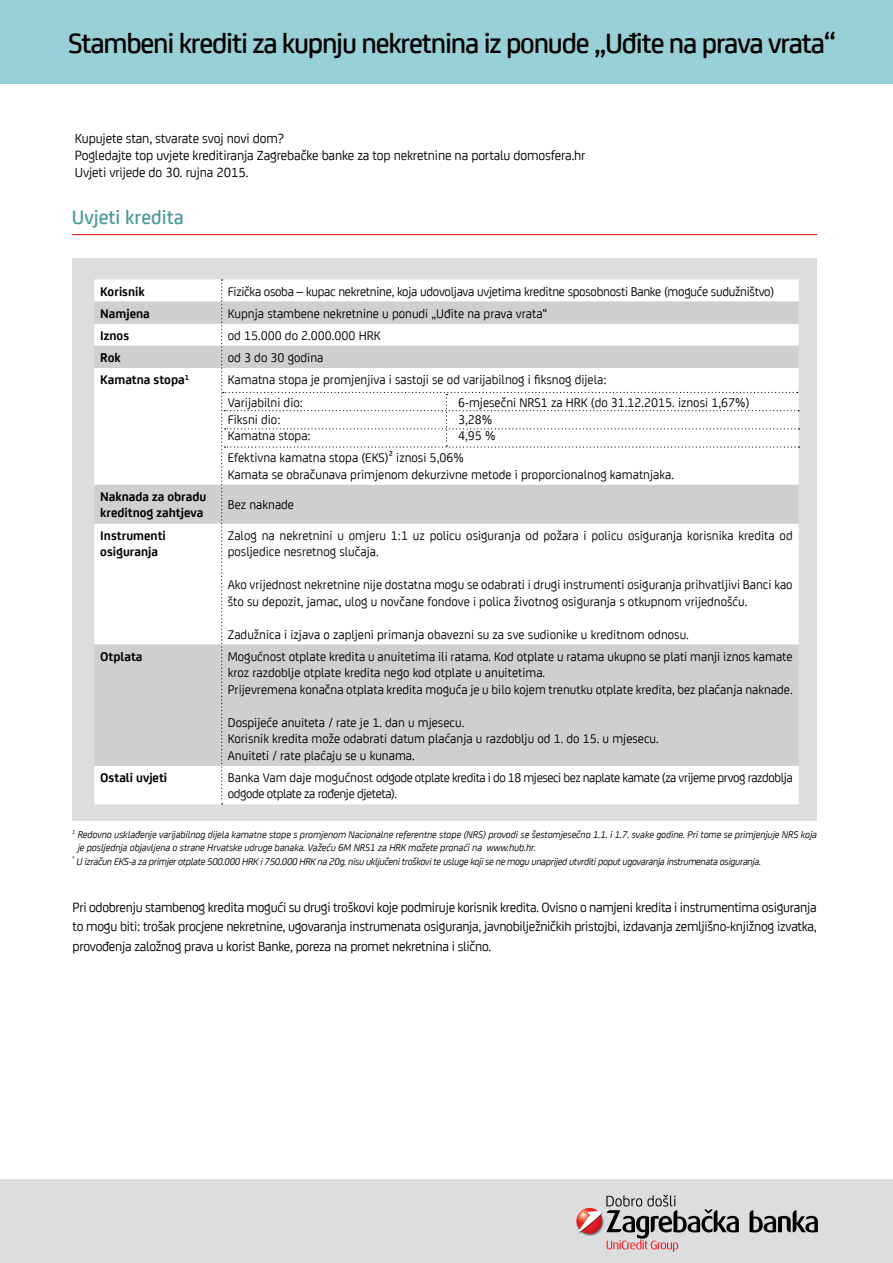
<style>
.page{position:relative;width:893px;height:1263px;background:#fff}
.page>*{position:absolute;margin:0;border:0;box-sizing:border-box;transform-origin:0 0}
.t1{font:500 30px "Uni Credit";letter-spacing:-.04em;color:#000}
.t2{font:500 21px "Uni Credit";color:#4e9a9e}
.t3{font:14.25px/17.1px "Uni Credit";letter-spacing:-.01em;color:#000}
.t4{font:13.5px/16.5px "Uni Credit";color:#000}
.t5{font:13.5px/16.5px "Uni Credit";letter-spacing:-.03em;color:#000}
.t6{font:700 13.5px/16.5px "Uni Credit";color:#000}
.t7{font:13.5px "Uni Credit";letter-spacing:-.02em;color:#000}
.t8{font:italic 10.5px "Uni Credit";letter-spacing:-.01em;color:#000}
.t9{font:italic 10.5px "Uni Credit";letter-spacing:-.03em;color:#000}
</style>
<div class="page">
<div style="left:0;top:0;width:893px;height:84px;background:#99d0d7"></div>
<div style="left:73px;top:259px;width:744px;height:562px;background:#dcddde"></div>
<div style="left:94px;top:279px;width:127px;height:525px;background:#fff"></div>
<svg style="left:94px;top:302px;width:127px;height:464px;fill:#fff"></svg>
<hr style="left:72px;top:234px;width:745px;height:1px;background:#ed1d24">
<svg style="left:221px;top:279px;width:578px;height:525px"></svg>
<div style="left:0;top:1179px;width:893px;height:84px;background:#dcddde"></div>
<img style="left:576px;top:1213px;width:3px;height:17px">
<svg style="left:577px;top:1208px;width:25px;height:25px"></svg>
<svg style="left:749px;top:1210px;width:69px;height:22px"></svg>
<svg style="left:579px;top:1194px;width:160px;height:58px"></svg>
<h1 class="t1" style="left:68px;top:21px;width:769px">Stambeni krediti za kupnju nekretnina iz ponude „Uđite na prava vrata“</h1>
<p class="t3" style="left:75px;top:128px;width:512px">Kupujete stan, stvarate svoj novi dom?<br>Pogledajte top uvjete kreditiranja Zagrebačke banke za top nekretnine na portalu domosfera.hr<br>Uvjeti vrijede do 30. rujna 2015.</p>
<h2 class="t2" style="left:72px;top:202px;width:114px">Uvjeti kredita</h2>
<p class="t6" style="left:100px;top:282px;width:46px">Korisnik</p>
<p class="t7" style="left:228px;top:281px;width:548px">Fizička osoba – kupac nekretnine, koja udovoljava uvjetima kreditne sposobnosti Banke (moguće sudužništvo)</p>
<p class="t6" style="left:100px;top:304px;width:51px">Namjena</p>
<p class="t4" style="left:228px;top:304px;width:321px">Kupnja stambene nekretnine u ponudi „Uđite na prava vrata“</p>
<p class="t6" style="left:100px;top:326px;width:30px">Iznos</p>
<p class="t4" style="left:228px;top:326px;width:154px">od 15.000 do 2.000.000 HRK</p>
<p class="t6" style="left:100px;top:348px;width:22px">Rok</p>
<p class="t4" style="left:228px;top:348px;width:97px">od 3 do 30 godina</p>
<p class="t6" style="left:100px;top:370px;width:90px">Kamatna stopa<sup>1</sup></p>
<p class="t4" style="left:228px;top:367px;width:380px;line-height:23.1px">Kamatna stopa je promjenjiva i sastoji se od varijabilnog i fiksnog dijela:<br>Varijabilni dio:</p>
<p class="t4" style="left:228px;top:410px;width:84px">Fiksni dio:<br>Kamatna stopa:</p>
<p class="t4" style="left:458px;top:394px;width:293px">6-mjesečni NRS1 za HRK (do 31.12.2015. iznosi 1,67%)<br>3,28%<br>4,95 %</p>
<p class="t4" style="left:228px;top:449px;width:448px">Efektivna kamatna stopa (EKS)² iznosi 5,06%<br>Kamata se obračunava primjenom dekurzivne metode i proporcionalnog kamatnjaka.</p>
<p class="t6" style="left:100px;top:487px;width:108px">Naknada za obradu kreditnog zahtjeva</p>
<p class="t4" style="left:228px;top:496px;width:68px">Bez naknade</p>
<p class="t6" style="left:100px;top:526px;width:67px">Instrumenti osiguranja</p>
<p class="t4" style="left:228px;top:526px;width:566px">Zalog na nekretnini u omjeru 1:1 uz policu osiguranja od požara i policu osiguranja korisnika kredita od posljedice nesretnog slučaja.</p>
<p class="t4" style="left:228px;top:576px;width:566px">Ako vrijednost nekretnine nije dostatna mogu se odabrati i drugi instrumenti osiguranja prihvatljivi Banci kao što su depozit, jamac, ulog u novčane fondove i polica životnog osiguranja s otkupnom vrijednošću.</p>
<p class="t4" style="left:228px;top:625px;width:462px">Zadužnica i izjava o zapljeni primanja obavezni su za sve sudionike u kreditnom odnosu.</p>
<p class="t6" style="left:100px;top:647px;width:44px">Otplata</p>
<p class="t4" style="left:228px;top:647px;width:566px">Mogućnost otplate kredita u anuitetima ili ratama. Kod otplate u ratama ukupno se plati manji iznos kamate kroz razdoblje otplate kredita nego kod otplate u anuitetima.<br>Prijevremena konačna otplata kredita moguća je u bilo kojem trenutku otplate kredita, bez plaćanja naknade.</p>
<p class="t4" style="left:228px;top:713px;width:432px">Dospijeće anuiteta / rate je 1. dan u mjesecu.<br>Korisnik kredita može odabrati datum plaćanja u razdoblju od 1. do 15. u mjesecu.<br>Anuiteti / rate plaćaju se u kunama.</p>
<p class="t6" style="left:100px;top:768px;width:68px">Ostali uvjeti</p>
<p class="t5" style="left:228px;top:768px;width:566px">Banka Vam daje mogućnost odgode otplate kredita i do 18 mjeseci bez naplate kamate (za vrijeme prvog razdoblja odgode otplate za rođenje djeteta).</p>
<p class="t8" style="left:72px;top:827px;width:746px"><sup>1</sup> Redovno usklađenje varijabilnog dijela kamatne stope s promjenom Nacionalne referentne stope (NRS) provodi se šestomjesečno 1.1. i 1.7. svake godine. Pri tome se primjenjuje NRS koja</p>
<p class="t8" style="left:78px;top:840px;width:460px">je posljednja objavljena o strane Hrvatske udruge banaka. Važeću 6M NRS1 za HRK možete pronaći na www.hub.hr.</p>
<p class="t9" style="left:72px;top:854px;width:690px"><sup>²</sup> U izračun EKS-a za primjer otplate 500.000 HRK i 750.000 HRK na 20g. nisu uključeni troškovi te usluge koji se ne mogu unaprijed utvrditi poput ugovaranja instrumenata osiguranja.</p>
<p class="t3" style="left:73px;top:896px;width:746px;line-height:19.5px;text-align:justify">Pri odobrenju stambenog kredita mogući su drugi troškovi koje podmiruje korisnik kredita. Ovisno o namjeni kredita i instrumentima osiguranja to mogu biti: trošak procjene nekretnine, ugovaranja instrumenata osiguranja, javnobilježničkih pristojbi, izdavanja zemljišno-knjižnog izvatka, provođenja založnog prava u korist Banke, poreza na promet nekretnina i slično.</p>
</div>
